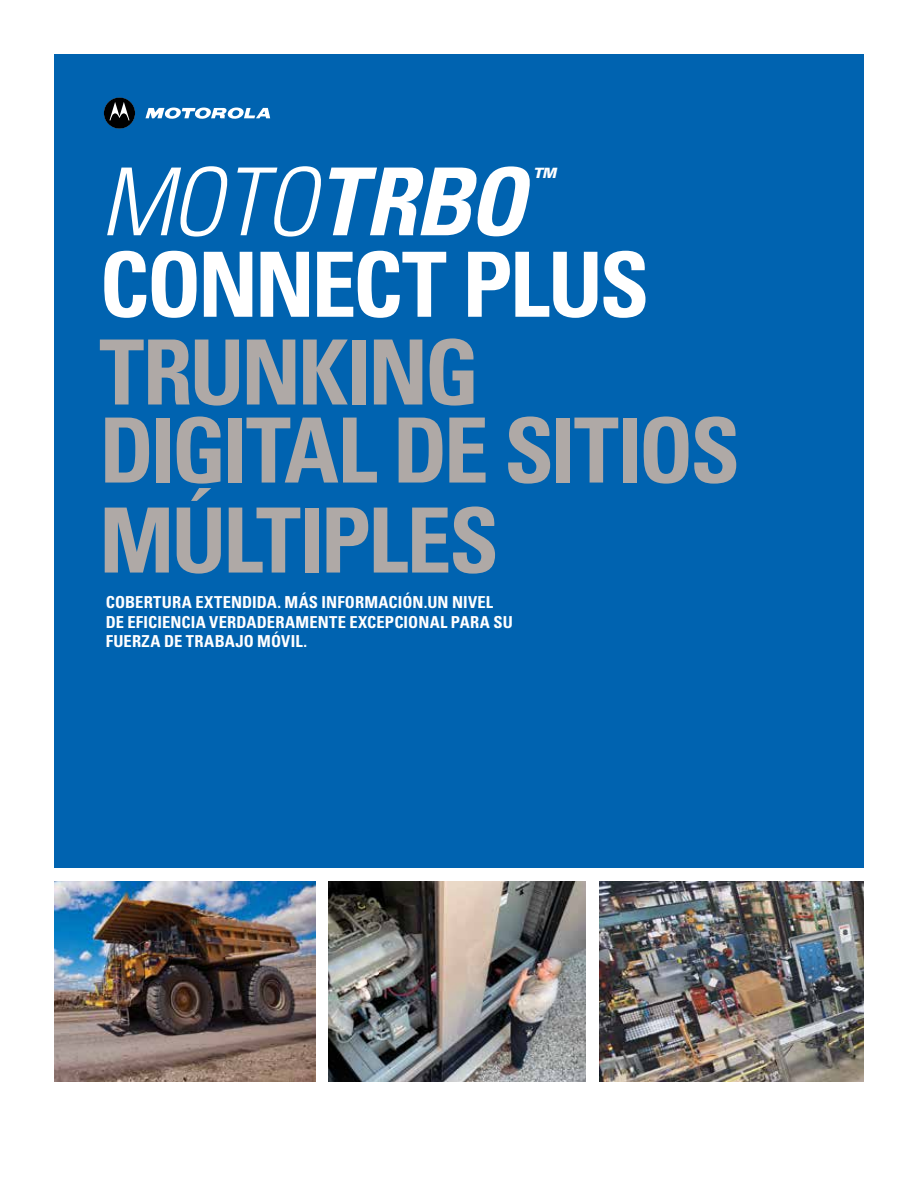
<style>
.page{position:relative;width:918px;height:1188px;background:#fff}
.page>*{position:absolute;margin:0;border:0;box-sizing:border-box;transform-origin:0 0}
.t1{font:700 condensed 90px/78px "Univers";letter-spacing:-.035em;color:#afa9a6}
.t2{font:700 condensed 90px "Univers";letter-spacing:-.035em;color:#fff}
.t3{font:700 condensed 16.5px/19.5px "Univers";letter-spacing:.01em;color:#fff}
.t4{font:italic 900 14.25px "Univers";color:#fff}
</style>
<div class="page">
<div style="left:54px;top:54px;width:809px;height:814px;background:#0063b0"></div>
<img style="left:54px;top:881px;width:261px;height:200px">
<img style="left:329px;top:881px;width:257px;height:200px">
<img style="left:600px;top:881px;width:264px;height:200px">
<svg style="left:104px;top:98px;width:31px;height:31px"></svg>
<svg style="left:145px;top:108px;width:125px;height:11px"></svg>
<svg style="left:107px;top:166px;width:423px;height:71px"></svg>
<p class="t4" style="left:533px;top:164px;width:25px">TM</p>
<h1 class="t2" style="left:99px;top:230px;width:552px">CONNECT PLUS</h1>
<h1 class="t1" style="left:99px;top:333px;width:643px">TRUNKING<br>DIGITAL DE SITIOS</h1>
<h1 class="t1" style="left:99px;top:501px;width:401px">MÚLTIPLES</h1>
<p class="t3" style="left:106px;top:593px;width:409px">COBERTURA EXTENDIDA. MÁS INFORMACIÓN.UN NIVEL<br>DE EFICIENCIA VERDADERAMENTE EXCEPCIONAL PARA SU<br>FUERZA DE TRABAJO MÓVIL.</p>
</div>
